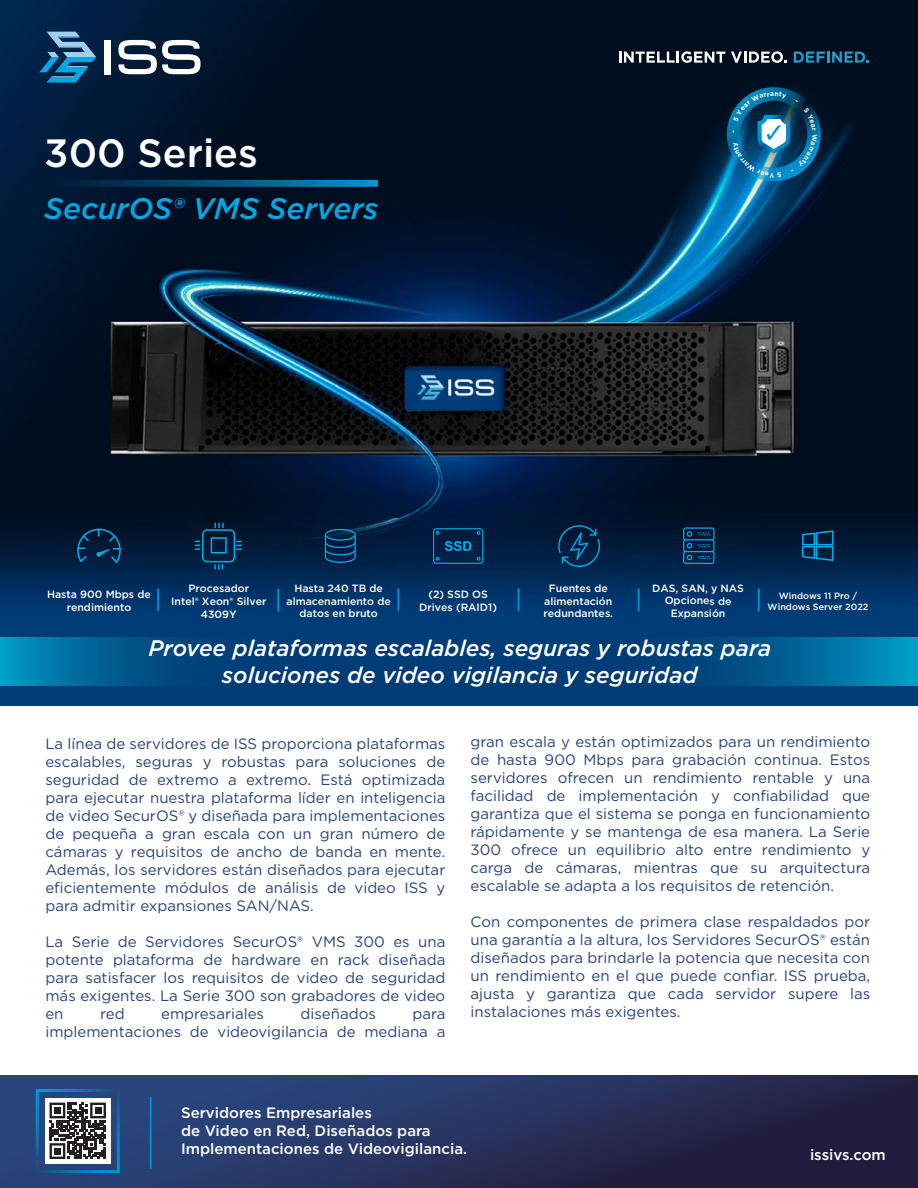
<style>
.page{position:relative;width:918px;height:1188px;background:#fff}
.page>*{position:absolute;margin:0;border:0;box-sizing:border-box;transform-origin:0 0}
.t1{font:500 39.45px "Gotham";color:#fff}
.t2{font:italic 500 29.7px "Gotham";color:#00a7e2}
.t3{font:italic 500 22.5px/27px "Gotham";color:#fff;text-align:center}
.t4{font:15px/18px "Gotham";color:#27437a;text-align:justify}
.t5{font:500 15px/18px "Gotham";color:#fff}
.t6{font:500 10.5px/12.6px "Gotham";color:#fff;text-align:center}
.t7{font:500 9px/10.8px "Gotham";color:#fff;text-align:center}
</style>
<div class="page">
<img style="left:0;top:0;width:918px;height:705px">
<svg style="left:614px;top:638px;width:304px;height:48px;background:#005f93"></svg>
<svg style="left:0;top:638px;width:294px;height:48px;background:#00598e"></svg>
<hr style="left:157px;top:589px;width:2px;height:22px;background:#0098d7">
<hr style="left:277px;top:589px;width:2px;height:23px;background:#0098d7">
<svg style="left:398px;top:589px;width:1px;height:22px"></svg>
<svg style="left:518px;top:589px;width:1px;height:22px"></svg>
<svg style="left:638px;top:589px;width:1px;height:22px"></svg>
<hr style="left:758px;top:589px;width:2px;height:22px;background:#0098d7">
<svg style="left:433px;top:528px;width:50px;height:36px;background:#003961"></svg>
<svg style="left:802px;top:530px;width:32px;height:31px"></svg>
<svg style="left:558px;top:525px;width:42px;height:42px;background:#003459"></svg>
<svg style="left:77px;top:529px;width:44px;height:34px"></svg>
<svg style="left:195px;top:523px;width:47px;height:47px;background:#003154"></svg>
<svg style="left:325px;top:529px;width:31px;height:34px"></svg>
<svg style="left:683px;top:527px;width:32px;height:37px"></svg>
<svg style="left:51px;top:180px;width:327px;height:7px;background:#00527c"></svg>
<svg style="left:619px;top:51px;width:106px;height:12px"></svg>
<svg style="left:731px;top:51px;width:56px;height:12px"></svg>
<svg style="left:794px;top:52px;width:75px;height:11px"></svg>
<div style="left:105px;top:40px;width:6px;height:34px;background:#fff"></div>
<svg style="left:118px;top:40px;width:82px;height:34px"></svg>
<svg style="left:39px;top:32px;width:57px;height:51px;background:#20638b"></svg>
<div style="left:727px;top:87px;width:94px;height:94px;border:14px solid #fff;border-radius:50%"></div>
<svg style="left:0;top:1076px;width:918px;height:112px;background:#26325e"></svg>
<hr style="left:150px;top:1097px;width:1px;height:72px;background:#0098d7">
<div style="left:45px;top:1098px;width:65px;height:66px;background:#fff"></div>
<svg style="left:50px;top:1103px;width:56px;height:56px"></svg>
<div style="left:54px;top:1107px;width:7px;height:7px;background:#231f20"></div>
<div style="left:95px;top:1107px;width:6px;height:7px;background:#231f20"></div>
<div style="left:54px;top:1148px;width:7px;height:6px;background:#231f20"></div>
<svg style="left:733px;top:92px;width:84px;height:85px;background:#18658c"></svg>
<h1 class="t1" style="left:44px;top:127px;width:215px">300 Series</h1>
<h2 class="t2" style="left:44px;top:189px;width:336px">SecurOS® VMS Servers</h2>
<p class="t6" style="left:47px;top:588px;width:105px">Hasta 900 Mbps de rendimiento</p>
<p class="t6" style="left:171px;top:582px;width:97px">Procesador<br>Intel® Xeon® Silver<br>4309Y</p>
<p class="t6" style="left:286px;top:582px;width:106px">Hasta 240 TB de almacenamiento de datos en bruto</p>
<p class="t6" style="left:652px;top:582px;width:93px">DAS, SAN, y NAS<br>Opciones de<br>Expansión</p>
<p class="t6" style="left:544px;top:582px;width:71px">Fuentes de alimentación redundantes.</p>
<p class="t6" style="left:419px;top:588px;width:79px">(2) SSD OS<br>Drives (RAID1)</p>
<p class="t7" style="left:768px;top:590px;width:102px">Windows 11 Pro /<br>Windows Server 2022</p>
<h3 class="t3" style="left:148px;top:634px;width:624px">Provee plataformas escalables, seguras y robustas para soluciones de video vigilancia y seguridad</h3>
<p class="t4" style="left:45px;top:734px;width:401px">La línea de servidores de ISS proporciona plataformas escalables, seguras y robustas para soluciones de seguridad de extremo a extremo. Está optimizada para ejecutar nuestra plataforma líder en inteligencia de video SecurOS® y diseñada para implementaciones de pequeña a gran escala con un gran número de cámaras y requisitos de ancho de banda en mente.<br>Además, los servidores están diseñados para ejecutar eficientemente módulos de análisis de video ISS y para admitir expansiones SAN/NAS.</p>
<p class="t4" style="left:45px;top:932px;width:401px">La Serie de Servidores SecurOS® VMS 300 es una potente plataforma de hardware en rack diseñada para satisfacer los requisitos de video de seguridad más exigentes. La Serie 300 son grabadores de video en</p>
<p class="t4" style="left:100px;top:1004px;width:26px">red</p>
<p class="t4" style="left:161px;top:1004px;width:104px">empresariales</p>
<p class="t4" style="left:301px;top:1004px;width:77px">diseñados</p>
<p class="t4" style="left:45px;top:1004px;width:401px;text-align:right">para<br>implementaciones de videovigilancia de mediana a</p>
<p class="t4" style="left:471px;top:733px;width:401px">gran escala y están optimizados para un rendimiento de hasta 900 Mbps para grabación continua. Estos servidores ofrecen un rendimiento rentable y una facilidad de implementación y confiabilidad que garantiza que el sistema se ponga en funcionamiento rápidamente y se mantenga de esa manera. La Serie 300 ofrece un equilibrio alto entre rendimiento y carga de cámaras, mientras que su arquitectura escalable se adapta a los requisitos de retención.</p>
<p class="t4" style="left:471px;top:913px;width:401px">Con componentes de primera clase respaldados por una garantía a la altura, los Servidores SecurOS® están diseñados para brindarle la potencia que necesita con un rendimiento en el que puede confiar. ISS prueba, ajusta y garantiza que cada servidor supere las instalaciones más exigentes.</p>
<p class="t5" style="left:181px;top:1104px;width:288px">Servidores Empresariales<br>de Video en Red, Diseñados para<br>Implementaciones de Videovigilancia.</p>
<p class="t5" style="left:810px;top:1145px;width:77px">issivs.com</p>
</div>
